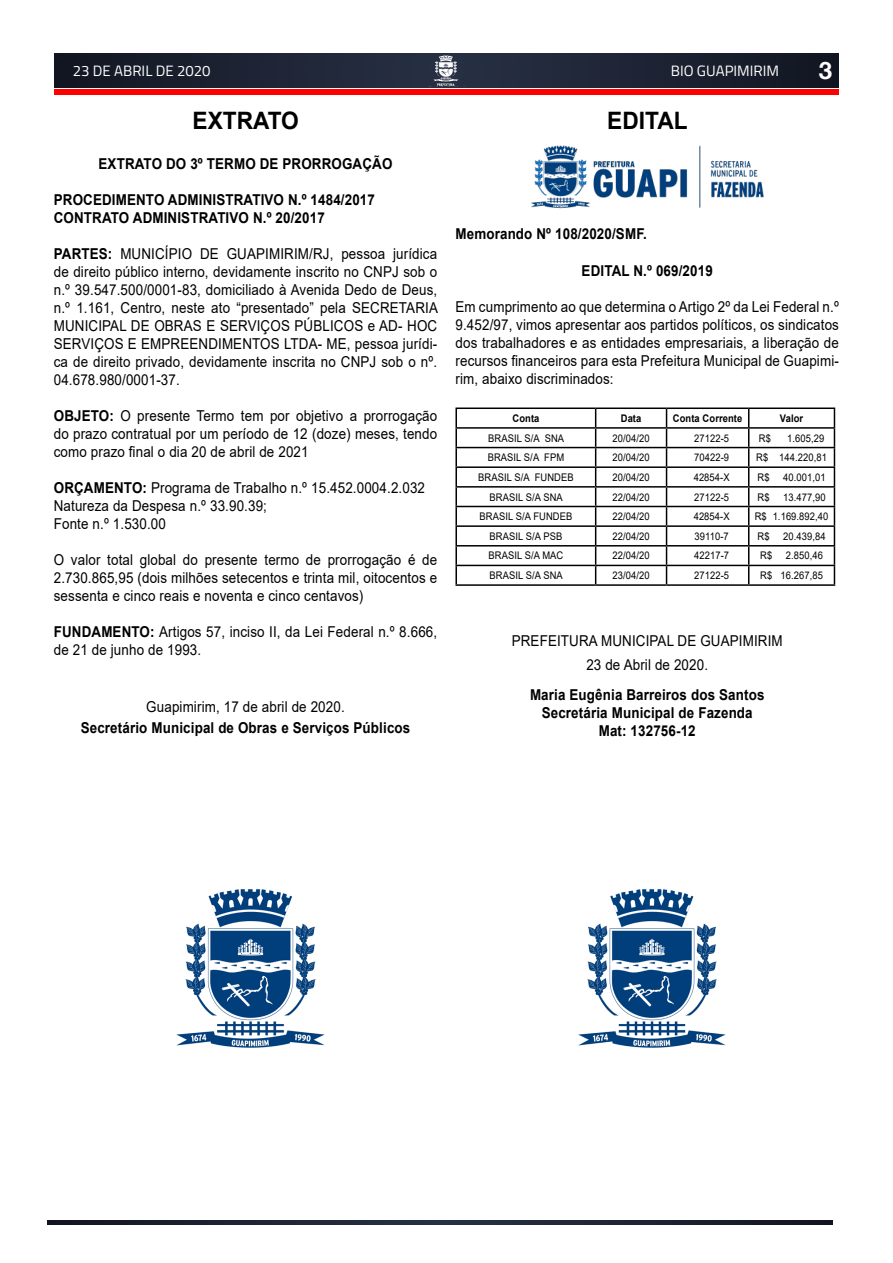
<style>
.page{position:relative;width:893px;height:1263px;background:#fff}
.page>*{position:absolute;margin:0;border:0;box-sizing:border-box;transform-origin:0 0}
.t1{font:700 24px "Arial";color:#000;scale:.95 1}
.t2{font:700 24px "Helvetica Neue LT Com";color:#fff}
.t3{font:15px/18px "Arial";letter-spacing:.01em;color:#000;text-align:justify;scale:.89 1}
.t4{font:700 15px/18px "Arial";letter-spacing:.01em;color:#000;text-align:center;scale:.89 1}
.t5{font:15px "Titillium";color:#fff}
.t6{font:10.5px "Arial";letter-spacing:.01em;color:#000;scale:.89 1}
.t7{font:700 10.5px "Arial";letter-spacing:.01em;color:#000;scale:.89 1}
.s1{font-weight:700}
</style>
<div class="page">
<svg style="left:54px;top:53px;width:785px;height:34px;background:#1c2232"></svg>
<img style="left:425px;top:55px;width:43px;height:31px">
<div style="left:54px;top:89px;width:785px;height:6px;background:#f00"></div>
<svg style="left:47px;top:1220px;width:785px;height:5px;background:#1d2333"></svg>
<img style="left:176px;top:889px;width:149px;height:159px">
<hr style="left:455px;top:407px;width:141px;height:2px;background:#000">
<hr style="left:596px;top:407px;width:70px;height:2px;background:#000">
<hr style="left:666px;top:407px;width:83px;height:2px;background:#000">
<hr style="left:749px;top:407px;width:86px;height:2px;background:#000">
<hr style="left:455px;top:427px;width:141px;height:2px;background:#000">
<hr style="left:596px;top:427px;width:70px;height:2px;background:#000">
<hr style="left:666px;top:427px;width:83px;height:2px;background:#000">
<hr style="left:749px;top:427px;width:86px;height:2px;background:#000">
<hr style="left:455px;top:447px;width:141px;height:1px;background:#000">
<hr style="left:596px;top:447px;width:70px;height:1px;background:#000">
<hr style="left:666px;top:447px;width:83px;height:1px;background:#000">
<hr style="left:749px;top:447px;width:86px;height:1px;background:#000">
<hr style="left:455px;top:466px;width:141px;height:2px;background:#000">
<hr style="left:596px;top:466px;width:70px;height:2px;background:#000">
<hr style="left:666px;top:466px;width:83px;height:2px;background:#000">
<hr style="left:749px;top:466px;width:86px;height:2px;background:#000">
<hr style="left:455px;top:486px;width:141px;height:2px;background:#000">
<hr style="left:596px;top:486px;width:70px;height:2px;background:#000">
<hr style="left:666px;top:486px;width:83px;height:2px;background:#000">
<hr style="left:749px;top:486px;width:86px;height:2px;background:#000">
<hr style="left:455px;top:506px;width:141px;height:1px;background:#000">
<hr style="left:596px;top:506px;width:70px;height:1px;background:#000">
<hr style="left:666px;top:506px;width:83px;height:1px;background:#000">
<hr style="left:749px;top:506px;width:86px;height:1px;background:#000">
<hr style="left:455px;top:525px;width:141px;height:2px;background:#000">
<hr style="left:596px;top:525px;width:70px;height:2px;background:#000">
<hr style="left:666px;top:525px;width:83px;height:2px;background:#000">
<hr style="left:749px;top:525px;width:86px;height:2px;background:#000">
<hr style="left:455px;top:545px;width:141px;height:1px;background:#000">
<hr style="left:596px;top:545px;width:70px;height:1px;background:#000">
<hr style="left:666px;top:545px;width:83px;height:1px;background:#000">
<hr style="left:749px;top:545px;width:86px;height:1px;background:#000">
<hr style="left:455px;top:565px;width:141px;height:1px;background:#000">
<svg style="left:455px;top:409px;width:2px;height:175px"></svg>
<hr style="left:596px;top:565px;width:70px;height:1px;background:#000">
<svg style="left:595px;top:409px;width:1px;height:175px"></svg>
<hr style="left:666px;top:565px;width:83px;height:1px;background:#000">
<svg style="left:666px;top:409px;width:1px;height:175px"></svg>
<hr style="left:749px;top:565px;width:86px;height:1px;background:#000">
<svg style="left:748px;top:409px;width:1px;height:175px"></svg>
<svg style="left:834px;top:409px;width:1px;height:175px"></svg>
<hr style="left:455px;top:584px;width:141px;height:2px;background:#000">
<hr style="left:596px;top:584px;width:70px;height:2px;background:#000">
<hr style="left:666px;top:584px;width:83px;height:2px;background:#000">
<hr style="left:749px;top:584px;width:86px;height:2px;background:#000">
<img style="left:531px;top:145px;width:233px;height:63px">
<img style="left:578px;top:889px;width:148px;height:159px">
<p class="t5" style="left:73px;top:60px;width:139px">23 DE ABRIL DE 2020</p>
<p class="t5" style="left:671px;top:60px;width:110px">BIO GUAPIMIRIM</p>
<h1 class="t2" style="left:819px;top:55px;width:15px">3</h1>
<h1 class="t1" style="left:607px;top:103px;width:86px">EDITAL</h1>
<h1 class="t1" style="left:193px;top:103px;width:113px">EXTRATO</h1>
<p class="t4" style="left:99px;top:155px;width:332px">EXTRATO DO 3º TERMO DE PRORROGAÇÃO</p>
<p class="t4" style="left:54px;top:191px;width:362px;text-align:left">PROCEDIMENTO ADMINISTRATIVO N.º 1484/2017<br>CONTRATO ADMINISTRATIVO N.º 20/2017</p>
<p class="t3" style="left:54px;top:245px;width:433px"><span class="s1">PARTES:</span> MUNICÍPIO DE GUAPIMIRIM/RJ, pessoa jurídica de direito público interno, devidamente inscrito no CNPJ sob o n.º 39.547.500/0001-83, domiciliado à Avenida Dedo de Deus, n.º 1.161, Centro, neste ato “presentado” pela SECRETARIA MUNICIPAL DE OBRAS E SERVIÇOS PÚBLICOS e AD- HOC SERVIÇOS E EMPREENDIMENTOS LTDA- ME, pessoa jurídi&shy;ca de direito privado, devidamente inscrita no CNPJ sob o nº.<br>04.678.980/0001-37.</p>
<p class="t3" style="left:54px;top:407px;width:432px"><span class="s1">OBJETO:</span> O presente Termo tem por objetivo a prorrogação do prazo contratual por um período de 12 (doze) meses, tendo como prazo final o dia 20 de abril de 2021</p>
<p class="t3" style="left:54px;top:479px;width:419px;text-align:left"><span class="s1">ORÇAMENTO:</span> Programa de Trabalho n.º 15.452.0004.2.032<br>Natureza da Despesa n.º 33.90.39;<br>Fonte n.º 1.530.00</p>
<p class="t3" style="left:54px;top:551px;width:432px">O valor total global do presente termo de prorrogação é de 2.730.865,95 (dois milhões setecentos e trinta mil, oitocentos e sessenta e cinco reais e noventa e cinco centavos)</p>
<p class="t3" style="left:54px;top:623px;width:432px"><span class="s1">FUNDAMENTO:</span> Artigos 57, inciso II, da Lei Federal n.º 8.666, de 21 de junho de 1993.</p>
<p class="t3" style="left:146px;top:698px;width:225px">Guapimirim, 17 de abril de 2020.</p>
<p class="t4" style="left:81px;top:719px;width:372px">Secretário Municipal de Obras e Serviços Públicos</p>
<p class="t4" style="left:455px;top:225px;width:217px">Memorando Nº 108/2020/SMF.</p>
<p class="t4" style="left:582px;top:261px;width:149px">EDITAL N.º 069/2019</p>
<p class="t3" style="left:455px;top:297px;width:432px">Em cumprimento ao que determina o Artigo 2º da Lei Federal n.º 9.452/97, vimos apresentar aos partidos políticos, os sindicatos dos trabalhadores e as entidades empresariais, a liberação de recursos financeiros para esta Prefeitura Municipal de Guapimi&shy;rim, abaixo discriminados:</p>
<p class="t7" style="left:512px;top:411px;width:32px">Conta</p>
<p class="t7" style="left:621px;top:411px;width:25px">Data</p>
<p class="t7" style="left:673px;top:411px;width:80px">Conta Corrente</p>
<p class="t7" style="left:780px;top:411px;width:28px">Valor</p>
<p class="t6" style="left:488px;top:431px;width:87px">BRASIL S/A SNA</p>
<p class="t6" style="left:612px;top:431px;width:43px">20/04/20</p>
<p class="t6" style="left:694px;top:431px;width:41px">27122-5</p>
<p class="t6" style="left:759px;top:431px;width:15px">R$</p>
<p class="t6" style="left:787px;top:431px;width:43px">1.605,29</p>
<p class="t6" style="left:488px;top:450px;width:87px">BRASIL S/A FPM</p>
<p class="t6" style="left:612px;top:450px;width:43px">20/04/20</p>
<p class="t6" style="left:694px;top:450px;width:41px">70422-9</p>
<p class="t6" style="left:756px;top:450px;width:81px">R$ 144.220,81</p>
<p class="t6" style="left:478px;top:470px;width:109px">BRASIL S/A FUNDEB</p>
<p class="t6" style="left:612px;top:470px;width:43px">20/04/20</p>
<p class="t6" style="left:694px;top:470px;width:42px">42854-X</p>
<p class="t6" style="left:757px;top:470px;width:15px">R$</p>
<p class="t6" style="left:783px;top:470px;width:49px">40.001,01</p>
<p class="t6" style="left:490px;top:490px;width:84px">BRASIL S/A SNA</p>
<p class="t6" style="left:612px;top:490px;width:43px">22/04/20</p>
<p class="t6" style="left:694px;top:490px;width:41px">27122-5</p>
<p class="t6" style="left:757px;top:490px;width:15px">R$</p>
<p class="t6" style="left:783px;top:490px;width:49px">13.477,90</p>
<p class="t6" style="left:479px;top:509px;width:106px">BRASIL S/A FUNDEB</p>
<p class="t6" style="left:612px;top:509px;width:43px">22/04/20</p>
<p class="t6" style="left:694px;top:509px;width:42px">42854-X</p>
<p class="t6" style="left:755px;top:509px;width:84px">R$ 1.169.892,40</p>
<p class="t6" style="left:490px;top:529px;width:83px">BRASIL S/A PSB</p>
<p class="t6" style="left:612px;top:529px;width:43px">22/04/20</p>
<p class="t6" style="left:695px;top:529px;width:40px">39110-7</p>
<p class="t6" style="left:757px;top:529px;width:15px">R$</p>
<p class="t6" style="left:783px;top:529px;width:49px">20.439,84</p>
<p class="t6" style="left:488px;top:548px;width:86px">BRASIL S/A MAC</p>
<p class="t6" style="left:612px;top:548px;width:43px">22/04/20</p>
<p class="t6" style="left:694px;top:548px;width:41px">42217-7</p>
<p class="t6" style="left:760px;top:548px;width:15px">R$</p>
<p class="t6" style="left:786px;top:548px;width:43px">2.850,46</p>
<p class="t6" style="left:490px;top:568px;width:84px">BRASIL S/A SNA</p>
<p class="t6" style="left:612px;top:568px;width:43px">23/04/20</p>
<p class="t6" style="left:694px;top:568px;width:41px">27122-5</p>
<p class="t6" style="left:760px;top:568px;width:72px">R$ 16.267,85</p>
<p class="t3" style="left:512px;top:628px;width:306px;line-height:24px;text-align:center">PREFEITURA MUNICIPAL DE GUAPIMIRIM<br>23 de Abril de 2020.</p>
<p class="t4" style="left:530px;top:686px;width:265px">Maria Eugênia Barreiros dos Santos<br>Secretária Municipal de Fazenda<br>Mat: 132756-12</p>
</div>
